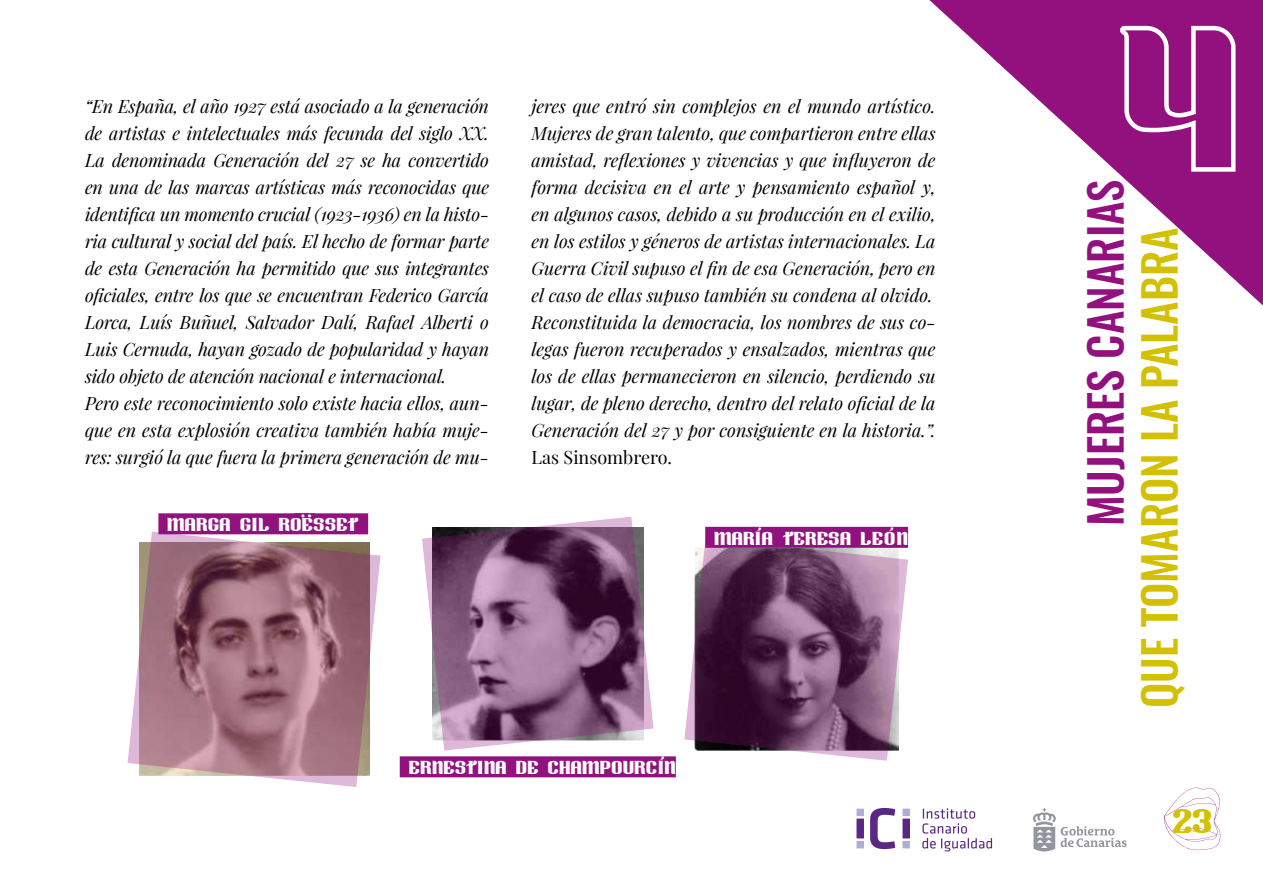
<style>
.page{position:relative;width:1263px;height:893px;background:#fff}
.page>*{position:absolute;margin:0;border:0;box-sizing:border-box;transform-origin:0 0}
.t1{font:500 45px "Oswald";color:#d3c000}
.t2{font:500 45px "Oswald";color:#93117e}
.t3{font:38.4px "Zoikabold";color:#d3c000}
.t4{font:21px "Zoikabold";color:#fff}
.t5{font:italic 18px/27px "Playfair Display";color:#000}
.t6{font:18px "Playfair Display";color:#000}
</style>
<div class="page">
<svg style="left:929px;top:0;width:334px;height:306px"></svg>
<svg style="left:1164px;top:788px;width:56px;height:62px"></svg>
<svg style="left:856px;top:808px;width:136px;height:43px"></svg>
<svg style="left:1033px;top:808px;width:93px;height:43px"></svg>
<svg style="left:1118px;top:23px;width:120px;height:151px;background:#a33591"></svg>
<svg style="left:128px;top:532px;width:253px;height:255px;background:#ab838d"></svg>
<svg style="left:422px;top:517px;width:232px;height:233px;background:#91718c"></svg>
<svg style="left:684px;top:545px;width:224px;height:216px;background:#7c5b76"></svg>
<div style="left:400px;top:756px;width:276px;height:21px;background:#93117e"></div>
<div style="left:158px;top:513px;width:210px;height:21px;background:#93117e"></div>
<svg style="left:294px;top:513px;width:21px;height:1px"></svg>
<div style="left:705px;top:527px;width:203px;height:21px;background:#93117e"></div>
<p class="t5" style="left:85px;top:92px;width:406px">“En España, el año 1927 está asociado a la generación de artistas e intelectuales más fecunda del siglo XX.<br>La denominada Generación del 27 se ha convertido en una de las marcas artísticas más reconocidas que identifica un momento crucial (1923-1936) en la histo&shy;ria cultural y social del país. El hecho de formar parte de esta Generación ha permitido que sus integrantes oficiales, entre los que se encuentran Federico García Lorca, Luís Buñuel, Salvador Dalí, Rafael Alberti o Luis Cernuda, hayan gozado de popularidad y hayan sido objeto de atención nacional e internacional.<br>Pero este reconocimiento solo existe hacia ellos, aun&shy;que en esta explosión creativa también había muje&shy;res: surgió la que fuera la primera generación de mu-</p>
<p class="t5" style="left:531px;top:92px;width:405px">jeres que entró sin complejos en el mundo artístico.<br>Mujeres de gran talento, que compartieron entre ellas amistad, reflexiones y vivencias y que influyeron de forma decisiva en el arte y pensamiento español y, en algunos casos, debido a su producción en el exilio, en los estilos y géneros de artistas internacionales. La Guerra Civil supuso el fin de esa Generación, pero en el caso de ellas supuso también su condena al olvido.<br>Reconstituida la democracia, los nombres de sus co&shy;legas fueron recuperados y ensalzados, mientras que los de ellas permanecieron en silencio, perdiendo su lugar, de pleno derecho, dentro del relato oficial de la Generación del 27 y por consiguiente en la historia.”.</p>
<p class="t6" style="left:531px;top:446px;width:142px">Las Sinsombrero.</p>
<p class="t4" style="left:294px;top:517px;width:6px;rotate:-90deg">:</p>
<p class="t4" style="left:167px;top:513px;width:136px">MARGA GIL ROESS</p>
<p class="t4" style="left:336px;top:513px;width:23px">ET</p>
<p class="t4" style="left:714px;top:527px;width:195px">MARÍA TERESA LEÓ N</p>
<p class="t4" style="left:409px;top:756px;width:188px">ERNESTINA DE CHAMPO</p>
<p class="t4" style="left:623px;top:756px;width:55px">URCÍN</p>
<h1 class="t2" style="left:1082px;top:526px;width:345px;rotate:-90deg">Mujeres canarias</h1>
<h1 class="t1" style="left:1136px;top:708px;width:479px;rotate:-90deg">quetomaronlapalabra</h1>
<h2 class="t3" style="left:1172px;top:800px;width:42px">23</h2>
</div>
